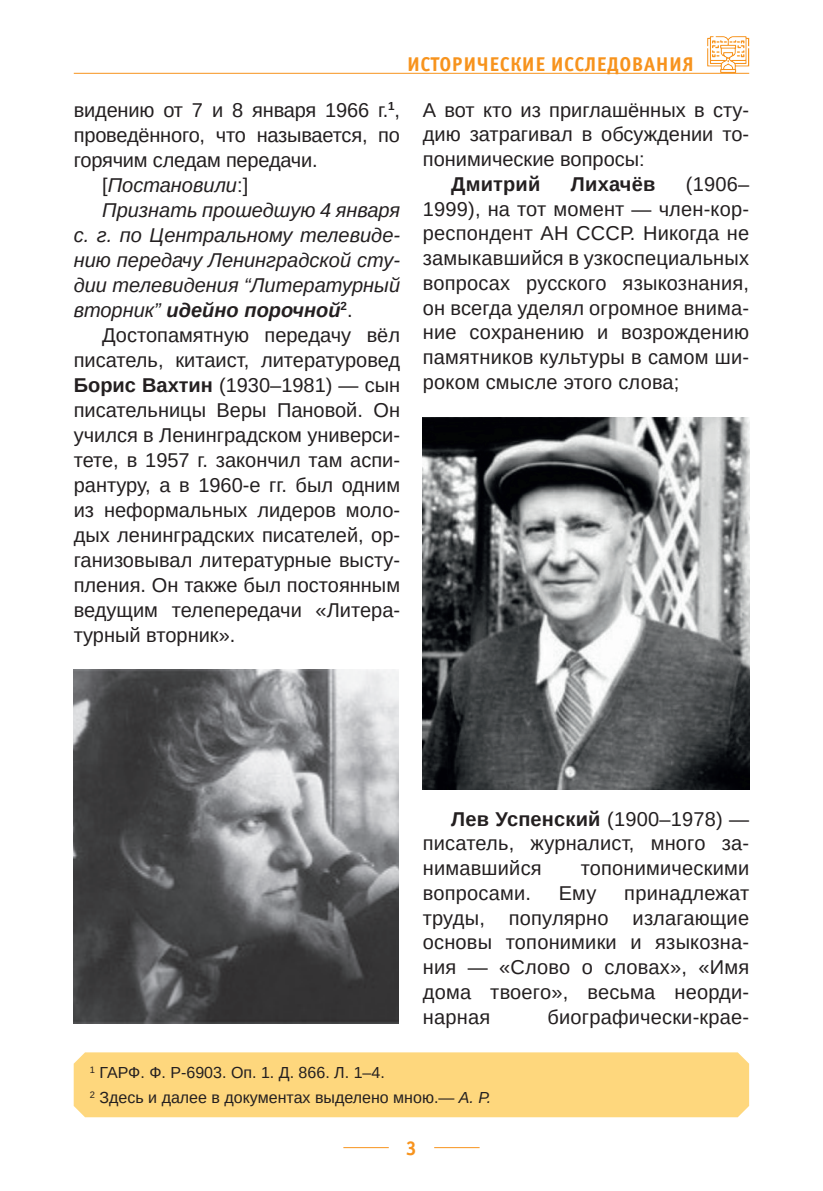
<style>
.page{position:relative;width:823px;height:1191px;background:#fff}
.page>*{position:absolute;margin:0;border:0;box-sizing:border-box;transform-origin:0 0}
.Основной_текст{font:20px/24.8px "Arimo";letter-spacing:.01em;color:#231f20;text-align:justify}
.Основной_текст-2{font:italic 20px/25px "Arimo";color:#231f20;text-align:justify}
.Рисунок{font:20px/24.8px "Arimo";color:#231f20;text-align:justify}
.t1{font:700 20px "Officina Sans C";letter-spacing:.02em;color:#f7931d}
.Основной_текст-3{font:700 20px "Arimo";letter-spacing:.01em;color:#231f20}
.Сноска{font:16px "Arimo";color:#231f20}
.s1{font-style:normal}
.s2{font-weight:700}
.s3{font-style:italic}
</style>
<div class="page">
<svg style="left:706px;top:36px;width:42px;height:37px"></svg>
<hr style="left:434px;top:1147px;width:45px;height:1px;background:#f7931d">
<hr style="left:343px;top:1147px;width:45px;height:1px;background:#f7931d">
<hr style="left:74px;top:73px;width:674px;height:1px;background:#f7931d">
<div style="left:74px;top:1052px;width:674px;height:65px;background:#fed77d"></div>
<img style="left:74px;top:669px;width:324px;height:354px">
<img style="left:422px;top:417px;width:326px;height:372px">
<p class="t1" style="left:407px;top:53px;width:288px">ИСТОРИЧЕСКИЕ ИССЛЕДОВАНИЯ</p>
<p class="Основной_текст" style="left:74px;top:97px;width:327px">видению от 7 и 8 января 1966 г.<sup>1</sup>, проведённого, что называется, по горячим следам передачи.</p>
<p class="Основной_текст-2" style="left:102px;top:172px;width:147px"><span class="s1">[</span>Постановили<span class="s1">:]</span></p>
<p class="Основной_текст-2" style="left:74px;top:197px;width:327px;text-indent:28px">Признать прошедшую 4 января с. г. по Центральному телевиде&shy;нию передачу Ленинградской сту&shy;дии телевидения “Литературный вторник” <span class="s2">идейно порочной</span><sup>2</sup><span class="s1">.</span></p>
<p class="Основной_текст" style="left:74px;top:323px;width:327px;text-indent:28px">Достопамятную передачу вёл писатель, китаист, литературовед <span class="s2">Борис Вахтин</span> (1930–1981) — сын писательницы Веры Пановой. Он учился в Ленинградском универси&shy;тете, в 1957 г. закончил там аспи&shy;рантуру, а в 1960-е гг. был одним из неформальных лидеров моло&shy;дых ленинградских писателей, ор&shy;ганизовывал литературные высту&shy;пления. Он также был постоянным ведущим телепередачи «Литера&shy;турный вторник».</p>
<p class="Рисунок" style="left:422px;top:97px;width:327px">А вот кто из приглашённых в сту&shy;дию затрагивал в обсуждении то&shy;понимические вопросы:</p>
<p class="Основной_текст-3" style="left:451px;top:170px;width:91px">Дмитрий</p>
<p class="Основной_текст-3" style="left:570px;top:170px;width:86px">Лихачёв</p>
<p class="Основной_текст" style="left:422px;top:172px;width:327px;text-indent:263px">(1906– 1999), на тот момент — член-кор&shy;респондент АН СССР. Никогда не замыкавшийся в узкоспециальных вопросах русского языкознания, он всегда уделял огромное внима&shy;ние сохранению и возрождению памятников культуры в самом ши&shy;роком смысле этого слова;</p>
<p class="Основной_текст" style="left:422px;top:806px;width:327px;text-indent:28px"><span class="s2">Лев Успенский</span> (1900–1978) — писатель, журналист, много за&shy;нимавшийся</p>
<p class="Основной_текст" style="left:580px;top:856px;width:170px">топонимическими</p>
<p class="Основной_текст" style="left:422px;top:880px;width:110px">вопросами.</p>
<p class="Основной_текст" style="left:558px;top:880px;width:39px">Ему</p>
<p class="Основной_текст" style="left:422px;top:880px;width:327px;text-indent:201px">принадлежат труды, популярно излагающие основы топонимики и языкозна&shy;ния — «Слово о словах», «Имя дома твоего», весьма неорди&shy;нарная</p>
<p class="Основной_текст" style="left:547px;top:1004px;width:203px">биографически-крае-</p>
<p class="Сноска" style="left:90px;top:1062px;width:296px"><sup>1</sup> ГАРФ. Ф. Р-6903. Оп. 1. Д. 866. Л. 1‒4.</p>
<p class="Сноска" style="left:90px;top:1087px;width:402px"><sup>2</sup> Здесь и далее в документах выделено мною.— <span class="s3">А. Р.</span></p>
<p class="t1" style="left:405px;top:1137px;width:13px">3</p>
</div>
